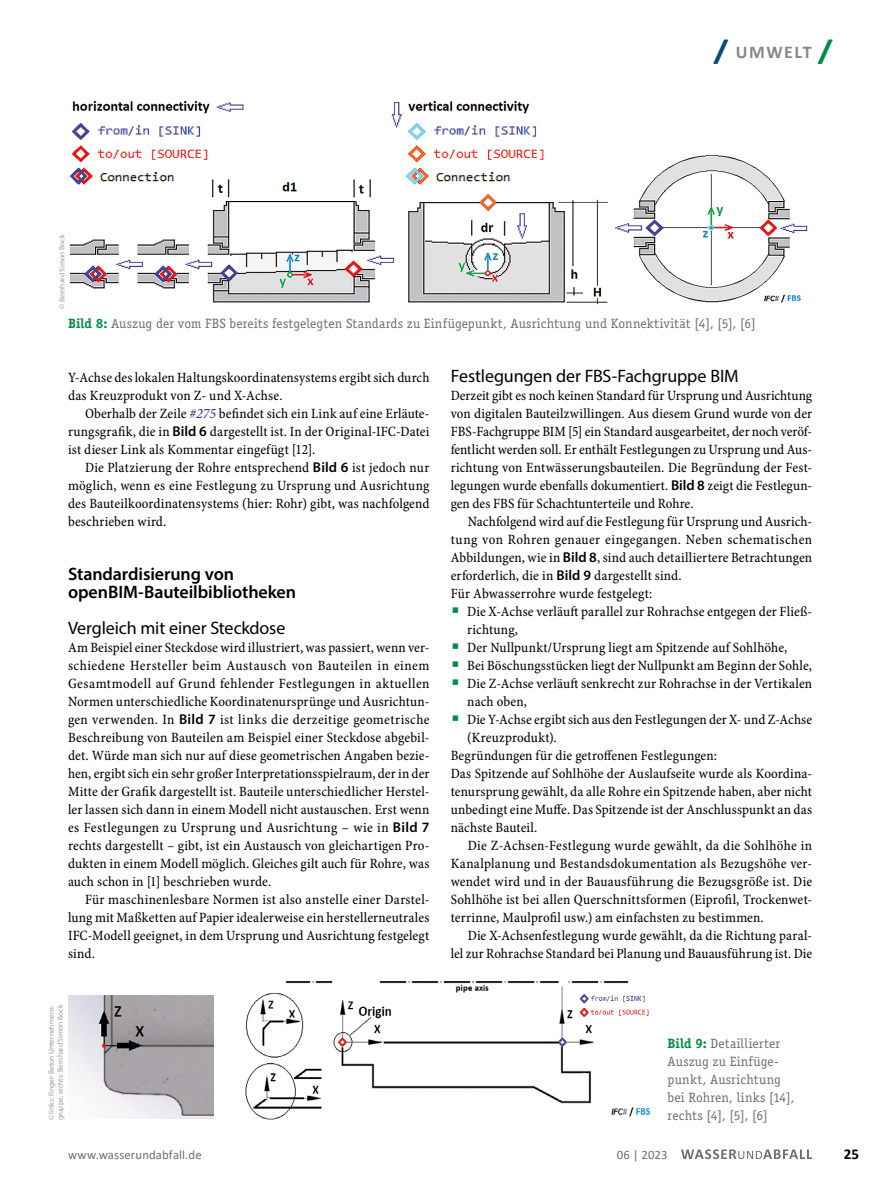
<style>
.page{position:relative;width:893px;height:1187px;background:#fff}
.page>*{position:absolute;margin:0;border:0;box-sizing:border-box;transform-origin:0 0}
.SectionHeading_2_x{font:18px "Myriad Pro";letter-spacing:-.01em;color:#000}
.SectionHeading_1_vor{font:600 18px/18px "Myriad Pro";letter-spacing:-.005em;color:#000}
.t1{font:700 18px "Calibri";letter-spacing:.085em;color:#868786}
.t2{font:700 15px "Calibri";color:#000}
.Para_x{font:14.25px/18px "Minion Pro Cn Capt";letter-spacing:.005em;color:#000;text-align:justify}
.Para_Indent{font:14.25px/18px "Minion Pro Cn Capt";letter-spacing:.005em;color:#000;text-align:justify}
.Image_Caption_x{font:13.5px/18px "Officina Serif Std";letter-spacing:.01em;color:#6e6e6e}
.t3{font:12.75px "Calibri";letter-spacing:.01em;color:#6e6e6e}
.Image_Source_x{font:7.5px "Myriad Pro";color:#9c9c9d}
.s1{font-size:28.5px;color:#004f75}
.s2{font-size:28.5px;color:#008b48}
.s3{font-weight:700;color:#008b48}
.s4{font-family:"Minion Pro";font-style:italic;color:#2c2b85}
.s5{font-family:"Myriad Pro";font-weight:600}
</style>
<div class="page">
<img style="left:69px;top:100px;width:739px;height:205px">
<img style="left:69px;top:995px;width:145px;height:122px">
<img style="left:245px;top:981px;width:406px;height:138px">
<svg style="left:681px;top:1149px;width:131px;height:9px"></svg>
<p class="Image_Source_x" style="left:57px;top:309px;width:75px;rotate:-90deg">© Bernhard Simon Bock</p>
<p class="t1" style="left:713px;top:39px;width:121px"><span class="s1">/</span> UMWELT <span class="s2">/</span></p>
<p class="Image_Caption_x" style="left:68px;top:314px;width:689px"><span class="s3">Bild 8:</span> Auszug der vom FBS bereits festgelegten Standards zu Einfügepunkt, Ausrichtung und Konnektivität [4], [5], [6]</p>
<p class="Para_Indent" style="left:68px;top:368px;width:363px">Y-Achse des lokalen Haltungskoordinatensystems ergibt sich durch das Kreuzprodukt von Z- und X-Achse.</p>
<p class="Para_Indent" style="left:68px;top:404px;width:363px;text-indent:17px">Oberhalb der Zeile <span class="s4">#275</span> befindet sich ein Link auf eine Erläute&shy;rungsgrafik, die in <span class="s5">Bild 6</span> dargestellt ist. In der Original-IFC-Datei ist dieser Link als Kommentar eingefügt [12].</p>
<p class="Para_Indent" style="left:68px;top:458px;width:363px;text-indent:17px">Die Platzierung der Rohre entsprechend <span class="s5">Bild 6</span> ist jedoch nur möglich, wenn es eine Festlegung zu Ursprung und Ausrichtung des Bauteilkoordinatensystems (hier: Rohr) gibt, was nachfolgend beschrieben wird.</p>
<p class="SectionHeading_1_vor" style="left:68px;top:564px;width:230px">Standardisierung von openBIM-Bauteilbibliotheken</p>
<p class="SectionHeading_2_x" style="left:68px;top:616px;width:219px">Vergleich mit einer Steckdose</p>
<p class="Para_x" style="left:68px;top:638px;width:363px">Am Beispiel einer Steckdose wird illustriert, was passiert, wenn ver&shy;schiedene Hersteller beim Austausch von Bauteilen in einem Gesamtmodell auf Grund fehlender Festlegungen in aktuellen Normen unterschiedliche Koordinatenursprünge und Ausrichtun&shy;gen verwenden. In <span class="s5">Bild 7</span> ist links die derzeitige geometrische Beschreibung von Bauteilen am Beispiel einer Steckdose abgebil&shy;det. Würde man sich nur auf diese geometrischen Angaben bezie&shy;hen, ergibt sich ein sehr großer Interpretationsspielraum, der in der Mitte der Grafik dargestellt ist. Bauteile unterschiedlicher Herstel&shy;ler lassen sich dann in einem Modell nicht austauschen. Erst wenn es Festlegungen zu Ursprung und Ausrichtung – wie in <span class="s5">Bild 7 </span>rechts dargestellt – gibt, ist ein Austausch von gleichartigen Pro&shy;dukten in einem Modell möglich. Gleiches gilt auch für Rohre, was auch schon in [1] beschrieben wurde.</p>
<p class="Para_Indent" style="left:68px;top:890px;width:363px;text-indent:17px">Für maschinenlesbare Normen ist also anstelle einer Darstel&shy;lung mit Maßketten auf Papier idealerweise ein herstellerneutrales IFC-Modell geeignet, in dem Ursprung und Ausrichtung festgelegt sind.</p>
<p class="Image_Source_x" style="left:56px;top:1120px;width:117px;rotate:-90deg">gruppe, rechts: Bernhard Simon Bock</p>
<p class="Image_Source_x" style="left:47px;top:1120px;width:117px;rotate:-90deg">© links: Finger-Beton Unternehmens-</p>
<p class="SectionHeading_2_x" style="left:451px;top:364px;width:289px">Festlegungen der FBS-Fachgruppe BIM</p>
<p class="Para_x" style="left:451px;top:386px;width:363px">Derzeit gibt es noch keinen Standard für Ursprung und Ausrichtung von digitalen Bauteilzwillingen. Aus diesem Grund wurde von der FBS-Fachgruppe BIM [5] ein Standard ausgearbeitet, der noch veröf&shy;fentlicht werden soll. Er enthält Festlegungen zu Ursprung und Aus&shy;richtung von Entwässerungsbauteilen. Die Begründung der Fest&shy;legungen wurde ebenfalls dokumentiert. <span class="s5">Bild 8</span> zeigt die Festlegun&shy;gen des FBS für Schachtunterteile und Rohre.</p>
<p class="Para_Indent" style="left:451px;top:512px;width:363px;text-indent:17px">Nachfolgend wird auf die Festlegung für Ursprung und Ausrich&shy;tung von Rohren genauer eingegangen. Neben schematischen Abbildungen, wie in <span class="s5">Bild 8</span>, sind auch detailliertere Betrachtungen erforderlich, die in <span class="s5">Bild 9</span> dargestellt sind.</p>
<p class="Para_x" style="left:451px;top:584px;width:203px">Für Abwasserrohre wurde festgelegt:</p>
<p class="Para_x" style="left:467px;top:602px;width:346px">Die X-Achse verläuft parallel zur Rohrachse entgegen der Fließ&shy;richtung,</p>
<p class="Para_x" style="left:467px;top:638px;width:322px">Der Nullpunkt/Ursprung liegt am Spitzende auf Sohlhöhe,</p>
<p class="Para_x" style="left:467px;top:656px;width:346px">Bei Böschungsstücken liegt der Nullpunkt am Beginn der Sohle,</p>
<p class="Para_x" style="left:467px;top:674px;width:346px">Die Z-Achse verläuft senkrecht zur Rohrachse in der Vertikalen nach oben,</p>
<p class="Para_x" style="left:467px;top:710px;width:346px">Die Y-Achse ergibt sich aus den Festlegungen der X- und Z-Achse (Kreuzprodukt).</p>
<p class="Para_x" style="left:451px;top:746px;width:268px">Begründungen für die getroffenen Festlegungen:</p>
<p class="Para_x" style="left:451px;top:764px;width:363px">Das Spitzende auf Sohlhöhe der Auslaufseite wurde als Koordina&shy;tenursprung gewählt, da alle Rohre ein Spitzende haben, aber nicht unbedingt eine Muffe. Das Spitzende ist der Anschlusspunkt an das nächste Bauteil.</p>
<p class="Para_Indent" style="left:451px;top:836px;width:363px;text-indent:17px">Die Z-Achsen-Festlegung wurde gewählt, da die Sohlhöhe in Kanalplanung und Bestandsdokumentation als Bezugshöhe ver&shy;wendet wird und in der Bauausführung die Bezugsgröße ist. Die Sohlhöhe ist bei allen Querschnittsformen (Eiprofil, Trockenwet&shy;terrinne, Maulprofil usw.) am einfachsten zu bestimmen.</p>
<p class="Para_Indent" style="left:451px;top:926px;width:363px;text-align:right">Die X-Achsenfestlegung wurde gewählt, da die Richtung paral-<br>lel zur Rohrachse Standard bei Planung und Bauausführung ist. Die</p>
<p class="Image_Caption_x" style="left:668px;top:1034px;width:128px"><span class="s3">Bild 9:</span> Detaillierter<br>Auszug zu Einfüge&shy;punkt, Ausrichtung bei Rohren, links [14],</p>
<p class="Image_Caption_x" style="left:668px;top:1106px;width:102px">rechts [4], [5], [6]</p>
<p class="t3" style="left:68px;top:1145px;width:135px">www.wasserundabfall.de</p>
<p class="t3" style="left:617px;top:1145px;width:52px">06 | 2023</p>
<p class="t2" style="left:844px;top:1143px;width:17px">25</p>
</div>
